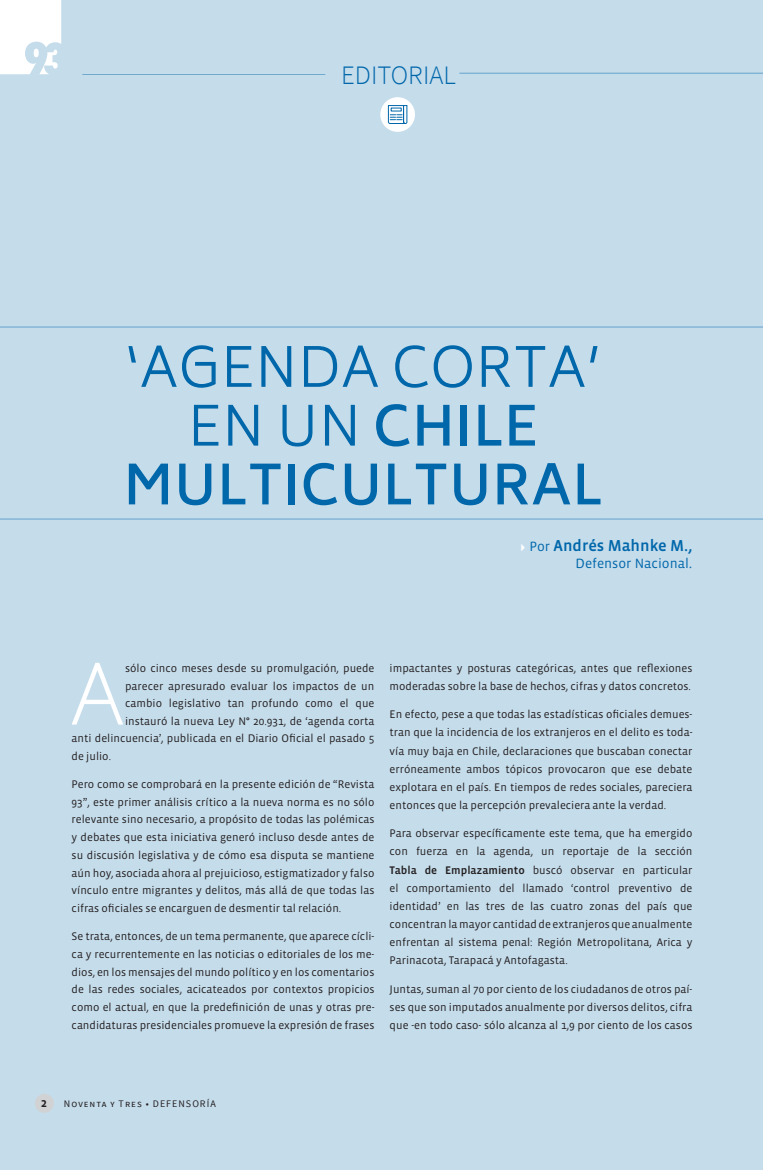
<style>
.page{position:relative;width:763px;height:1170px;background:#fff}
.page>*{position:absolute;margin:0;border:0;box-sizing:border-box;transform-origin:0 0}
.t1{font:200 80.5px "Biryani";color:#fff}
.t2{font:600 53.75px/58.8px "Biryani";letter-spacing:.01em;color:#0067aa;text-align:center}
.t3{font:300 26.62px "Source Sans Pro";color:#0067aa}
.t4{font:16.25px "Vista Sans Med";color:#0067aa}
.t5{font:13.75px "Vista Sans";color:#0067aa}
.t6{font:12.5px "Vista Sans Med";color:#231f20}
.t7{font:11.25px/18.1px "Vista Sans";color:#231f20;text-align:justify}
.t8{font:10px "Source Sans Pro";letter-spacing:.1em;color:#231f20}
.s1{font-weight:300}
.s2{font-family:"Idealist Sans";font-weight:300;font-size:13.75px;color:#fff}
.s3{font-family:"Vista Sans";font-size:13.75px}
.s4{font-size:16.25px}
.s5{font-family:"Vista Sans Med"}
</style>
<div class="page">
<div style="left:0;top:0;width:762px;height:1169px;background:#c5dceb"></div>
<hr style="left:0;top:519px;width:762px;height:1px;background:#0067aa">
<hr style="left:0;top:327px;width:762px;height:1px;background:#0067aa">
<hr style="left:82px;top:74px;width:243px;height:1px;background:#0067aa">
<hr style="left:459px;top:73px;width:303px;height:1px;background:#0067aa">
<div style="left:380px;top:97px;width:35px;height:35px;background:#fff;border-radius:50%"></div>
<svg style="left:387px;top:105px;width:20px;height:19px"></svg>
<div style="left:35px;top:1093px;width:19px;height:19px;background:#d1d2d4;border-radius:50%"></div>
<svg style="left:0;top:0;width:61px;height:74px"></svg>
<h3 class="t3" style="left:341px;top:59px;width:116px">EDITORIAL</h3>
<h2 class="t2" style="left:123px;top:339px;width:480px"><span class="s1">‘AGENDA CORTA’<br>EN UN</span> CHILE<br>MULTICULTURAL</h2>
<h3 class="t4" style="left:520px;top:537px;width:173px"><span class="s2">►</span> <span class="s3">Por</span> Andrés Mahnke M.,</h3>
<p class="t5" style="left:575px;top:556px;width:118px">Defensor Nacional<span class="s4">.</span></p>
<h1 class="t1" style="left:70px;top:649px;width:57px">A</h1>
<p class="t7" style="left:125px;top:659px;width:250px">sólo cinco meses desde su promulgación, puede</p>
<p class="t7" style="left:125px;top:677px;width:250px">parecer apresurado evaluar los impactos de un</p>
<p class="t7" style="left:125px;top:694px;width:250px">cambio legislativo tan profundo como el que</p>
<p class="t7" style="left:125px;top:712px;width:251px">instauró la nueva Ley N° 20.931, de ‘agenda corta</p>
<p class="t7" style="left:72px;top:729px;width:304px">anti delincuencia’, publicada en el Diario Oficial el pasado 5</p>
<p class="t7" style="left:72px;top:747px;width:41px">de julio.</p>
<p class="t7" style="left:72px;top:775px;width:304px;line-height:17.8px">Pero como se comprobará en la presente edición de “Revista 93”, este primer análisis crítico a la nueva norma es no sólo relevante sino necesario, a propósito de todas las polémicas y debates que esta iniciativa generó incluso desde antes de su discusión legislativa y de cómo esa disputa se mantiene aún hoy, asociada ahora al prejuicioso, estigmatizador y falso vínculo entre migrantes y delitos, más allá de que todas las cifras oficiales se encarguen de desmentir tal relación.</p>
<p class="t7" style="left:72px;top:927px;width:304px;line-height:17.8px">Se trata, entonces, de un tema permanente, que aparece cícli&shy;ca y recurrentemente en las noticias o editoriales de los me&shy;dios, en los mensajes del mundo político y en los comentarios de las redes sociales, acicateados por contextos propicios como el actual, en que la predefinición de unas y otras pre&shy;candidaturas presidenciales promueve la expresión de frases</p>
<p class="t7" style="left:389px;top:659px;width:304px">impactantes y posturas categóricas, antes que reflexiones moderadas sobre la base de hechos, cifras y datos concretos.</p>
<p class="t7" style="left:389px;top:705px;width:304px">En efecto, pese a que todas las estadísticas oficiales demues&shy;tran que la incidencia de los extranjeros en el delito es toda&shy;vía muy baja en Chile, declaraciones que buscaban conectar erróneamente ambos tópicos provocaron que ese debate explotara en el país. En tiempos de redes sociales, pareciera entonces que la percepción prevaleciera ante la verdad.</p>
<p class="t7" style="left:389px;top:824px;width:304px">Para observar específicamente este tema, que ha emergido con fuerza en la agenda, un reportaje de la sección <span class="s5">Tabla de Emplazamiento</span> buscó observar en particular el comportamiento del llamado ‘control preventivo de identidad’ en las tres de las cuatro zonas del país que concentran la mayor cantidad de extranjeros que anualmente enfrentan al sistema penal: Región Metropolitana, Arica y Parinacota, Tarapacá y Antofagasta.</p>
<p class="t7" style="left:389px;top:979px;width:304px">Juntas, suman al 70 por ciento de los ciudadanos de otros paí&shy;ses que son imputados anualmente por diversos delitos, cifra que -en todo caso- sólo alcanza al 1,9 por ciento de los casos</p>
<p class="t6" style="left:41px;top:1096px;width:8px">2</p>
<p class="t8" style="left:64px;top:1097px;width:153px">Noventa y Tres • DEFENSORÍA</p>
</div>
